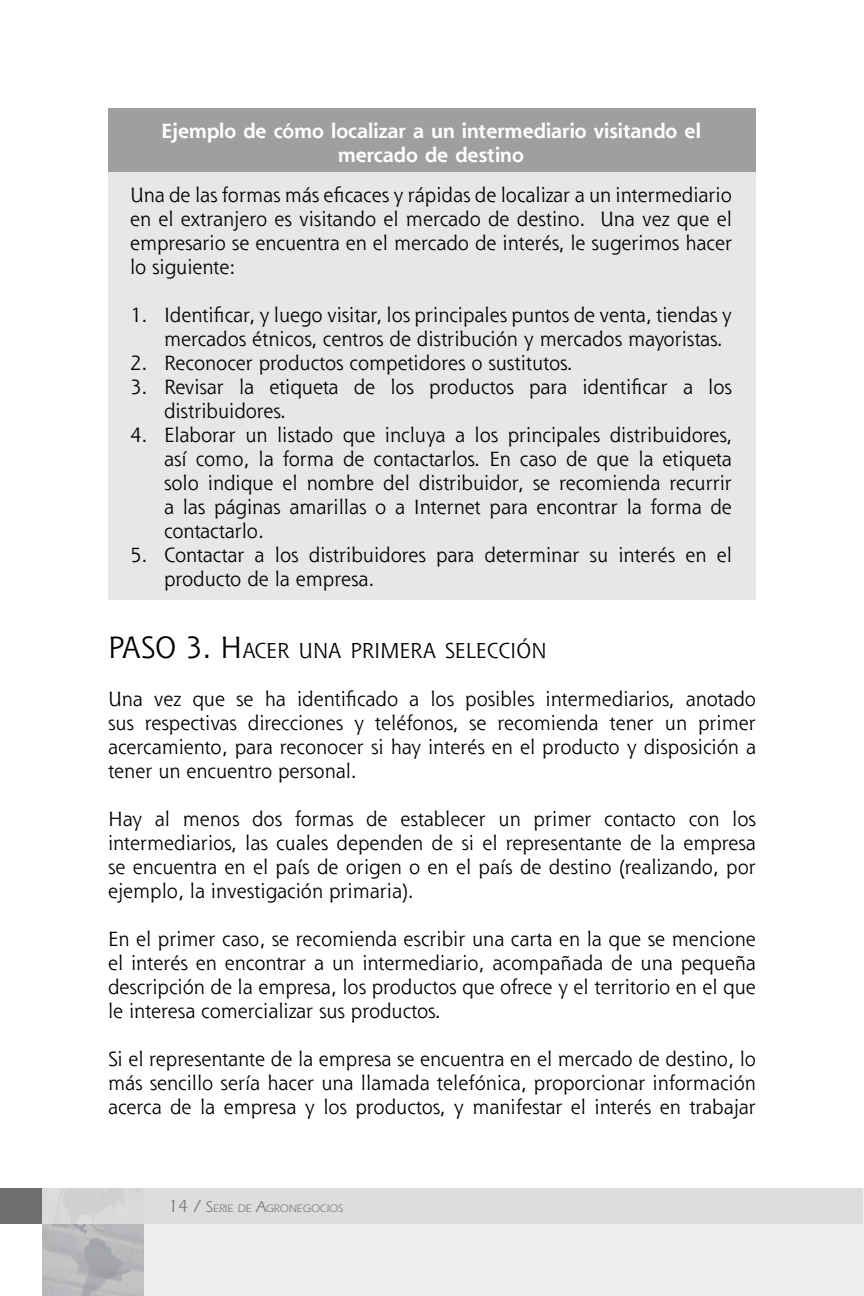
<style>
.page{position:relative;width:864px;height:1296px;background:#fff}
.page>*{position:absolute;margin:0;border:0;box-sizing:border-box;transform-origin:0 0}
.t1{font:30px "Shannon";color:#000}
.t2{font:21px "Shannon";color:#000}
.t3{font:20px/24px "Shannon";color:#000;text-align:justify}
.t4{font:700 20px/24px "Shannon";color:#fff;text-align:center}
.t5{font:11.2px "Itc Eras";color:#6d6f71}
.s1{font-size:30px}
.s2{font-size:18px}
.s3{font-size:16px}
</style>
<div class="page">
<div style="left:42px;top:1189px;width:822px;height:107px;background:#ededee"></div>
<div style="left:1px;top:1189px;width:862px;height:35px;background:#dcddde"></div>
<div style="left:0;top:1189px;width:42px;height:35px;background:#6d6f71"></div>
<img style="left:42px;top:1224px;width:102px;height:72px">
<div style="left:42px;top:1189px;width:102px;height:35px;background:#d7d8da"></div>
<div style="left:108px;top:108px;width:648px;height:274px;background:#9d9fa1"></div>
<div style="left:108px;top:172px;width:648px;height:428px;background:#e6e7e8"></div>
<p class="t4" style="left:161px;top:118px;width:541px">Ejemplo de cómo localizar a un intermediario visitando el mercado de destino</p>
<p class="t3" style="left:130px;top:182px;width:604px">Una de las formas más eficaces y rápidas de localizar a un intermediario en el extranjero es visitando el mercado de destino. Una vez que el empresario se encuentra en el mercado de interés, le sugerimos hacer lo siguiente:</p>
<p class="t3" style="left:164px;top:302px;width:569px;text-indent:-34px">1. Identificar, y luego visitar, los principales puntos de venta, tiendas y mercados étnicos, centros de distribución y mercados mayoristas.</p>
<p class="t3" style="left:130px;top:350px;width:444px">2. Reconocer productos competidores o sustitutos.</p>
<p class="t3" style="left:164px;top:374px;width:569px;text-indent:-34px">3. Revisar la etiqueta de los productos para identificar a los distribuidores.</p>
<p class="t3" style="left:164px;top:422px;width:570px;text-indent:-34px">4. Elaborar un listado que incluya a los principales distribuidores, así como, la forma de contactarlos. En caso de que la etiqueta solo indique el nombre del distribuidor, se recomienda recurrir a las páginas amarillas o a Internet para encontrar la forma de contactarlo.</p>
<p class="t3" style="left:164px;top:542px;width:569px;text-indent:-34px">5. Contactar a los distribuidores para determinar su interés en el producto de la empresa.</p>
<h1 class="t1" style="left:108px;top:628px;width:33px">Paso</h1>
<p class="t2" style="left:185px;top:637px;width:363px"><span class="s1">3. H</span>acer una pri mera selección</p>
<p class="t3" style="left:108px;top:687px;width:650px">Una vez que se ha identificado a los posibles intermediarios, anotado sus respectivas direcciones y teléfonos, se recomienda tener un primer acercamiento, para reconocer si hay interés en el producto y disposición a tener un encuentro personal.</p>
<p class="t3" style="left:108px;top:807px;width:649px">Hay al menos dos formas de establecer un primer contacto con los intermediarios, las cuales dependen de si el representante de la empresa se encuentra en el país de origen o en el país de destino (realizando, por ejemplo, la investigación primaria).</p>
<p class="t3" style="left:108px;top:927px;width:649px">En el primer caso, se recomienda escribir una carta en la que se mencione el interés en encontrar a un intermediario, acompañada de una pequeña descripción de la empresa, los productos que ofrece y el territorio en el que le interesa comercializar sus productos.</p>
<p class="t3" style="left:108px;top:1047px;width:650px">Si el representante de la empresa se encuentra en el mercado de destino, lo más sencillo sería hacer una llamada telefónica, proporcionar información acerca de la empresa y los productos, y manifestar el interés en trabajar</p>
<p class="t5" style="left:168px;top:1202px;width:176px"><span class="s2">14 /</span> <span class="s3">S</span>ERIE DE <span class="s3">A</span>GRONEGOCIOS</p>
</div>
